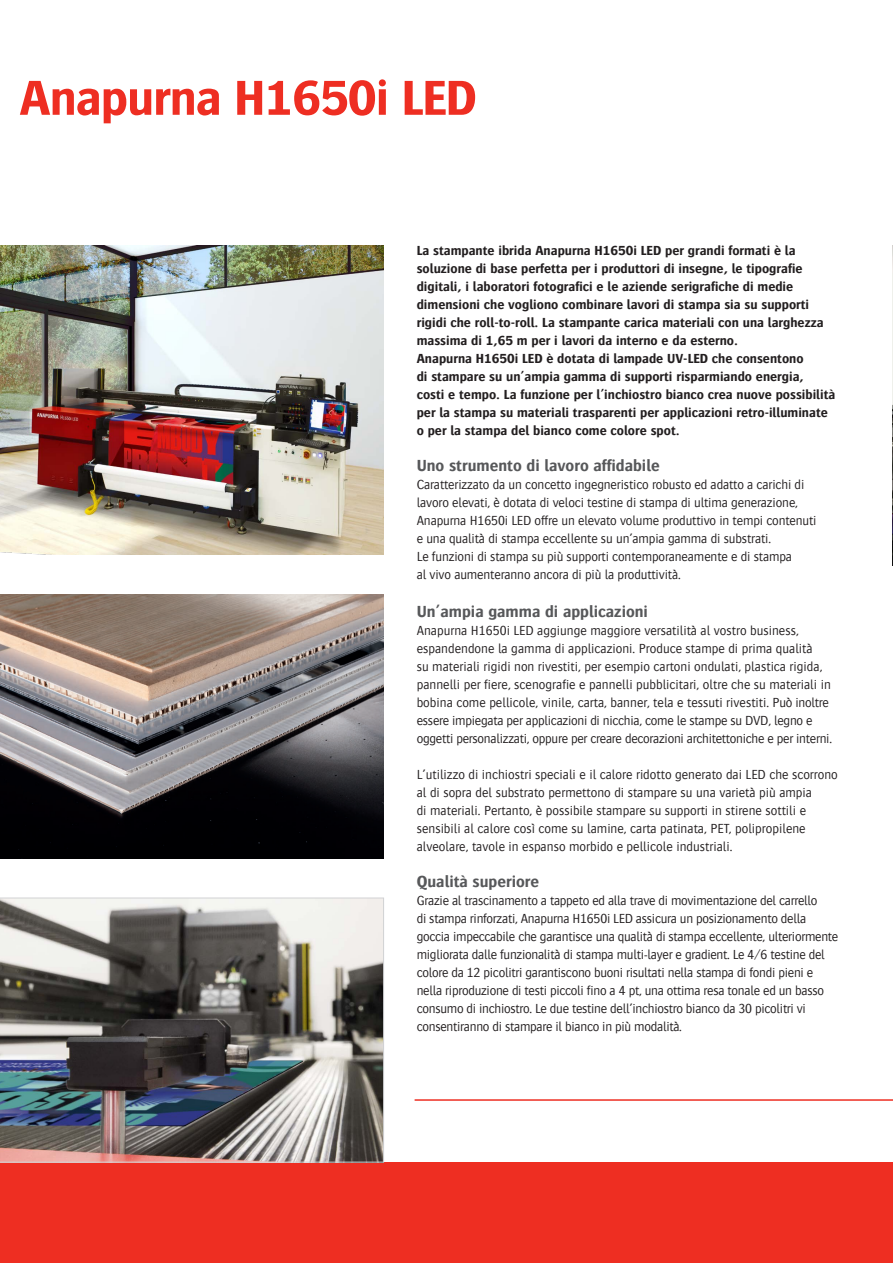
<style>
.page{position:relative;width:893px;height:1263px;background:#fff}
.page>*{position:absolute;margin:0;border:0;box-sizing:border-box;transform-origin:0 0}
.t1{font:700 51px "Bosis For Agfa";letter-spacing:-.02em;color:#ee2e22}
.BodytextWhite{font:700 16.5px "Bosis For Agfa";color:#57585a}
.BodytextWhite-2{font:300 13.5px/18px "Bosis For Agfa";letter-spacing:-.01em;color:#231f20}
.BodytextWhite-3{font:700 13.5px/18px "Bosis For Agfa";color:#231f20}
</style>
<div class="page">
<hr style="left:415px;top:1099px;width:478px;height:2px;background:#ee2e22">
<div style="left:0;top:1162px;width:893px;height:101px;background:#ee2e22"></div>
<img style="left:0;top:246px;width:384px;height:309px">
<img style="left:0;top:898px;width:384px;height:264px">
<img style="left:892px;top:246px;width:1px;height:319px">
<img style="left:0;top:594px;width:384px;height:264px">
<p class="t1" style="left:20px;top:69px;width:459px">Anapurna H1650i LED</p>
<p class="BodytextWhite-3" style="left:417px;top:241px;width:420px">La stampante ibrida Anapurna H1650i LED per grandi formati è la soluzione di base perfetta per i produttori di insegne, le tipografie digitali, i laboratori fotografici e le aziende serigrafiche di medie dimensioni che vogliono combinare lavori di stampa sia su supporti rigidi che roll-to-roll. La stampante carica materiali con una larghezza massima di 1,65 m per i lavori da interno e da esterno.<br>Anapurna H1650i LED è dotata di lampade UV-LED che consentono<br>di stampare su un’ampia gamma di supporti risparmiando energia,<br>costi e tempo. La funzione per l’inchiostro bianco crea nuove possibilità per la stampa su materiali trasparenti per applicazioni retro-illuminate o per la stampa del bianco come colore spot.</p>
<p class="BodytextWhite" style="left:417px;top:457px;width:244px">Uno strumento di lavoro affidabile</p>
<p class="BodytextWhite-2" style="left:417px;top:476px;width:401px">Caratterizzato da un concetto ingegneristico robusto ed adatto a carichi di lavoro elevati, è dotata di veloci testine di stampa di ultima generazione, Anapurna H1650i LED offre un elevato volume produttivo in tempi contenuti e una qualità di stampa eccellente su un’ampia gamma di substrati.<br>Le funzioni di stampa su più supporti contemporaneamente e di stampa<br>al vivo aumenteranno ancora di più la produttività.</p>
<p class="BodytextWhite" style="left:417px;top:602px;width:233px">Un’ampia gamma di applicazioni</p>
<p class="BodytextWhite-2" style="left:417px;top:621px;width:417px">Anapurna H1650i LED aggiunge maggiore versatilità al vostro business, espandendone la gamma di applicazioni. Produce stampe di prima qualità<br>su materiali rigidi non rivestiti, per esempio cartoni ondulati, plastica rigida, pannelli per fiere, scenografie e pannelli pubblicitari, oltre che su materiali in bobina come pellicole, vinile, carta, banner, tela e tessuti rivestiti. Può inoltre essere impiegata per applicazioni di nicchia, come le stampe su DVD, legno e oggetti personalizzati, oppure per creare decorazioni architettoniche e per interni.</p>
<p class="BodytextWhite-2" style="left:417px;top:765px;width:423px">L’utilizzo di inchiostri speciali e il calore ridotto generato dai LED che scorrono al di sopra del substrato permettono di stampare su una varietà più ampia<br>di materiali. Pertanto, è possibile stampare su supporti in stirene sottili e sensibili al calore così come su lamine, carta patinata, PET, polipropilene alveolare, tavole in espanso morbido e pellicole industriali.</p>
<p class="BodytextWhite" style="left:417px;top:872px;width:124px">Qualità superiore</p>
<p class="BodytextWhite-2" style="left:417px;top:891px;width:423px">Grazie al trascinamento a tappeto ed alla trave di movimentazione del carrello<br>di stampa rinforzati, Anapurna H1650i LED assicura un posizionamento della goccia impeccabile che garantisce una qualità di stampa eccellente, ulteriormente migliorata dalle funzionalità di stampa multi-layer e gradient. Le 4/6 testine del colore da 12 picolitri garantiscono buoni risultati nella stampa di fondi pieni e nella riproduzione di testi piccoli fino a 4 pt, una ottima resa tonale ed un basso consumo di inchiostro. Le due testine dell’inchiostro bianco da 30 picolitri vi consentiranno di stampare il bianco in più modalità.</p>
</div>
